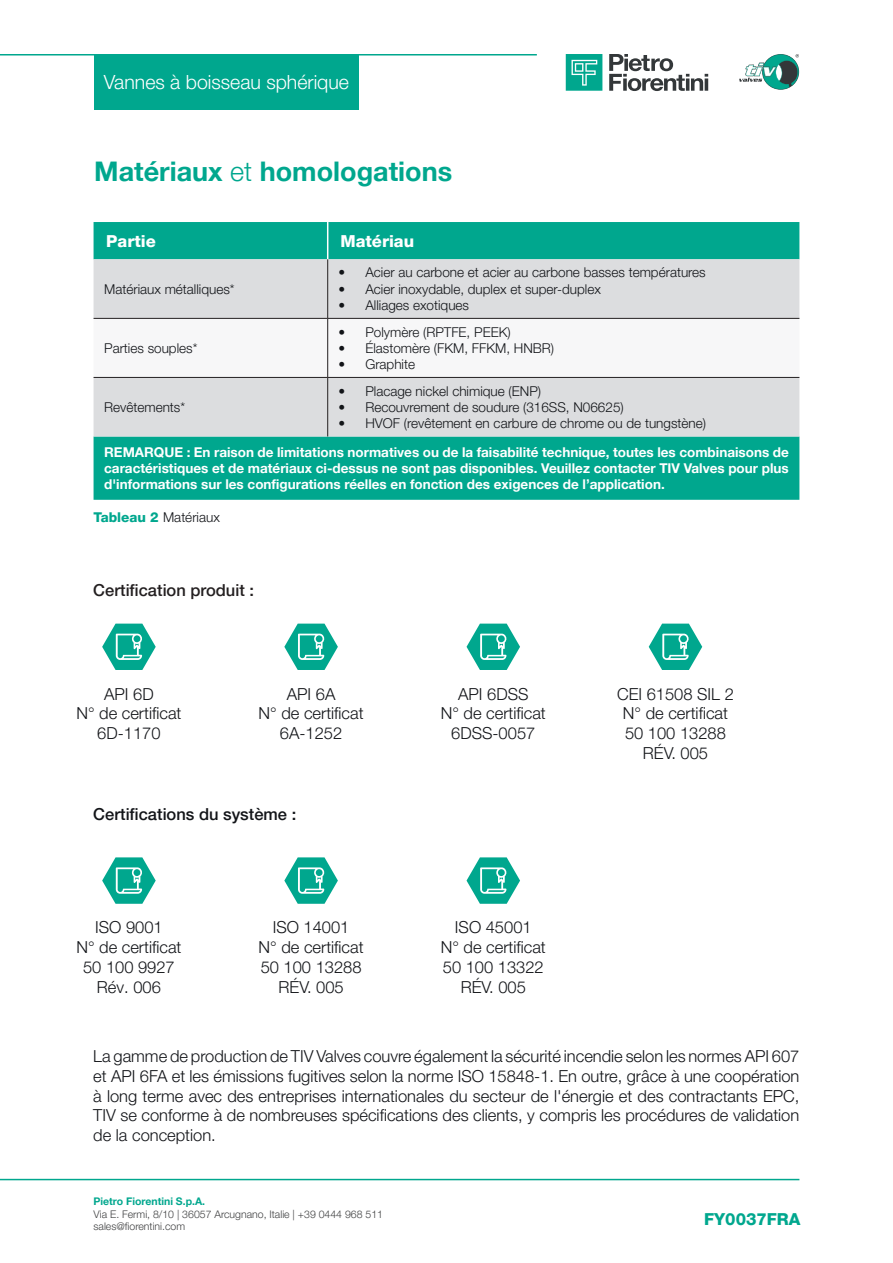
<style>
.page{position:relative;width:893px;height:1263px;background:#fff}
.page>*{position:absolute;margin:0;border:0;box-sizing:border-box;transform-origin:0 0}
.Titoletto{font:700 27px "Helvetica Neue LT Pro";color:#00a78e}
.t1{font:300 19.5px "Helvetica Neue LT Pro";color:#fff}
.Testo{font:300 16.5px/19.8px "Helvetica Neue LT Pro";color:#121418;text-align:justify}
.bullet_non_puntato{font:300 16.5px "Helvetica Neue LT Pro";color:#121418}
.Testo-2{font:500 16.5px "Helvetica Neue LT Pro";color:#121418}
.Testo-3{font:500 16.5px "Helvetica Neue LT Pro";color:#231f20}
.titoli_tabella_bianc{font:800 16.5px "Helvetica Neue LT Pro";color:#fff}
.titoletto_technische{font:800 16.5px "Helvetica Neue LT Pro";color:#00a78e}
.testo_tabella{font:300 13.5px "Helvetica Neue LT Pro";color:#121418}
.testo_tabella-2{font:700 13.5px/16.2px "Helvetica Neue LT Pro";color:#fff;text-align:justify}
.t2{font:300 10.5px/12.6px "Helvetica Neue LT Pro";color:#414243}
.t3{font:700 10.5px "Helvetica Neue LT Pro";color:#00a78e}
.s1{font-weight:300}
.s2{font-weight:800;color:#00a78e}
</style>
<div class="page">
<hr style="left:0;top:1179px;width:799px;height:1px;background:#00a78e">
<div style="left:94px;top:55px;width:264px;height:55px;background:#00a78e"></div>
<hr style="left:0;top:54px;width:537px;height:2px;background:#00a78e">
<svg style="left:609px;top:54px;width:99px;height:37px"></svg>
<svg style="left:566px;top:54px;width:36px;height:37px"></svg>
<svg style="left:739px;top:54px;width:60px;height:36px"></svg>
<div style="left:94px;top:222px;width:705px;height:278px;background:#00a78e"></div>
<div style="left:94px;top:259px;width:705px;height:177px;background:#dcdddf"></div>
<svg style="left:94px;top:319px;width:705px;height:58px"></svg>
<hr style="left:327px;top:222px;width:1px;height:37px;background:#fff">
<hr style="left:327px;top:259px;width:1px;height:59px;background:#231f20">
<hr style="left:94px;top:318px;width:234px;height:1px;background:#231f20">
<hr style="left:328px;top:318px;width:471px;height:1px;background:#231f20">
<hr style="left:327px;top:319px;width:1px;height:58px;background:#231f20">
<hr style="left:94px;top:377px;width:234px;height:1px;background:#231f20">
<hr style="left:328px;top:377px;width:471px;height:1px;background:#231f20">
<hr style="left:327px;top:378px;width:1px;height:58px;background:#231f20">
<svg style="left:102px;top:624px;width:54px;height:46px"></svg>
<svg style="left:102px;top:857px;width:54px;height:47px"></svg>
<svg style="left:284px;top:624px;width:54px;height:46px"></svg>
<svg style="left:284px;top:857px;width:54px;height:47px"></svg>
<svg style="left:466px;top:624px;width:54px;height:46px"></svg>
<svg style="left:466px;top:857px;width:54px;height:47px"></svg>
<svg style="left:649px;top:624px;width:53px;height:46px"></svg>
<p class="t1" style="left:104px;top:70px;width:247px">Vannes à boisseau sphérique</p>
<p class="Titoletto" style="left:94px;top:155px;width:359px">Matériaux <span class="s1">et</span> homologations</p>
<p class="titoli_tabella_bianc" style="left:106px;top:231px;width:51px">Partie</p>
<p class="titoli_tabella_bianc" style="left:340px;top:231px;width:75px">Matériau</p>
<p class="testo_tabella" style="left:104px;top:281px;width:132px">Matériaux métalliques*</p>
<p class="testo_tabella" style="left:338px;top:264px;width:369px">• Acier au carbone et acier au carbone basses températures</p>
<p class="testo_tabella" style="left:338px;top:281px;width:264px">• Acier inoxydable, duplex et super-duplex</p>
<p class="testo_tabella" style="left:338px;top:297px;width:132px">• Alliages exotiques</p>
<p class="testo_tabella" style="left:104px;top:340px;width:95px">Parties souples*</p>
<p class="testo_tabella" style="left:338px;top:323px;width:174px">• Polymère (RPTFE, PEEK)</p>
<p class="testo_tabella" style="left:338px;top:340px;width:217px">• Élastomère (FKM, FFKM, HNBR)</p>
<p class="testo_tabella" style="left:338px;top:356px;width:78px">• Graphite</p>
<p class="testo_tabella" style="left:338px;top:382px;width:204px">• Placage nickel chimique (ENP)</p>
<p class="testo_tabella" style="left:338px;top:399px;width:287px">• Recouvrement de soudure (316SS, N06625)</p>
<p class="testo_tabella" style="left:338px;top:415px;width:369px">• HVOF (revêtement en carbure de chrome ou de tungstène)</p>
<p class="testo_tabella-2" style="left:104px;top:443px;width:686px">REMARQUE : En raison de limitations normatives ou de la faisabilité technique, toutes les combinaisons de caractéristiques et de matériaux ci-dessus ne sont pas disponibles. Veuillez contacter TIV Valves pour plus d'informations sur les configurations réelles en fonction des exigences de l’application.</p>
<p class="testo_tabella" style="left:104px;top:399px;width:83px">Revêtements*</p>
<p class="testo_tabella" style="left:94px;top:509px;width:128px"><span class="s2">Tableau 2</span> Matériaux</p>
<p class="Testo-3" style="left:93px;top:580px;width:162px">Certification produit :</p>
<p class="bullet_non_puntato" style="left:104px;top:684px;width:51px">API 6D</p>
<p class="bullet_non_puntato" style="left:76px;top:703px;width:107px">N° de certificat</p>
<p class="bullet_non_puntato" style="left:97px;top:723px;width:65px">6D-1170</p>
<p class="bullet_non_puntato" style="left:287px;top:684px;width:50px">API 6A</p>
<p class="bullet_non_puntato" style="left:259px;top:703px;width:107px">N° de certificat</p>
<p class="bullet_non_puntato" style="left:280px;top:723px;width:64px">6A-1252</p>
<p class="Testo-2" style="left:93px;top:804px;width:204px">Certifications du système :</p>
<p class="bullet_non_puntato" style="left:95px;top:917px;width:69px">ISO 9001</p>
<p class="bullet_non_puntato" style="left:76px;top:937px;width:107px">N° de certificat</p>
<p class="bullet_non_puntato" style="left:83px;top:957px;width:93px">50 100 9927</p>
<p class="bullet_non_puntato" style="left:97px;top:977px;width:65px">Rév. 006</p>
<p class="bullet_non_puntato" style="left:273px;top:917px;width:78px">ISO 14001</p>
<p class="bullet_non_puntato" style="left:259px;top:937px;width:107px">N° de certificat</p>
<p class="bullet_non_puntato" style="left:261px;top:957px;width:102px">50 100 13288</p>
<p class="bullet_non_puntato" style="left:279px;top:977px;width:67px">RÉV. 005</p>
<p class="bullet_non_puntato" style="left:458px;top:684px;width:72px">API 6DSS</p>
<p class="bullet_non_puntato" style="left:441px;top:703px;width:107px">N° de certificat</p>
<p class="bullet_non_puntato" style="left:451px;top:723px;width:86px">6DSS-0057</p>
<p class="bullet_non_puntato" style="left:455px;top:917px;width:78px">ISO 45001</p>
<p class="bullet_non_puntato" style="left:441px;top:937px;width:107px">N° de certificat</p>
<p class="bullet_non_puntato" style="left:443px;top:957px;width:102px">50 100 13322</p>
<p class="bullet_non_puntato" style="left:461px;top:977px;width:67px">RÉV. 005</p>
<p class="bullet_non_puntato" style="left:617px;top:684px;width:118px">CEI 61508 SIL 2</p>
<p class="bullet_non_puntato" style="left:623px;top:703px;width:107px">N° de certificat</p>
<p class="bullet_non_puntato" style="left:625px;top:723px;width:102px">50 100 13288</p>
<p class="bullet_non_puntato" style="left:643px;top:743px;width:67px">RÉV. 005</p>
<p class="Testo" style="left:93px;top:1046px;width:708px">La gamme de production de TIV Valves couvre également la sécurité incendie selon les normes API 607 et API 6FA et les émissions fugitives selon la norme ISO 15848-1. En outre, grâce à une coopération à long terme avec des entreprises internationales du secteur de l'énergie et des contractants EPC, TIV se conforme à de nombreuses spécifications des clients, y compris les procédures de validation de la conception.</p>
<p class="t3" style="left:94px;top:1195px;width:113px">Pietro Fiorentini S.p.A.</p>
<p class="t2" style="left:94px;top:1207px;width:291px">Via E. Fermi, 8/10 | 36057 Arcugnano, Italie | +39 0444 968 511 sales@fiorentini.com</p>
<p class="titoletto_technische" style="left:704px;top:1209px;width:98px">FY0037FRA</p>
</div>
